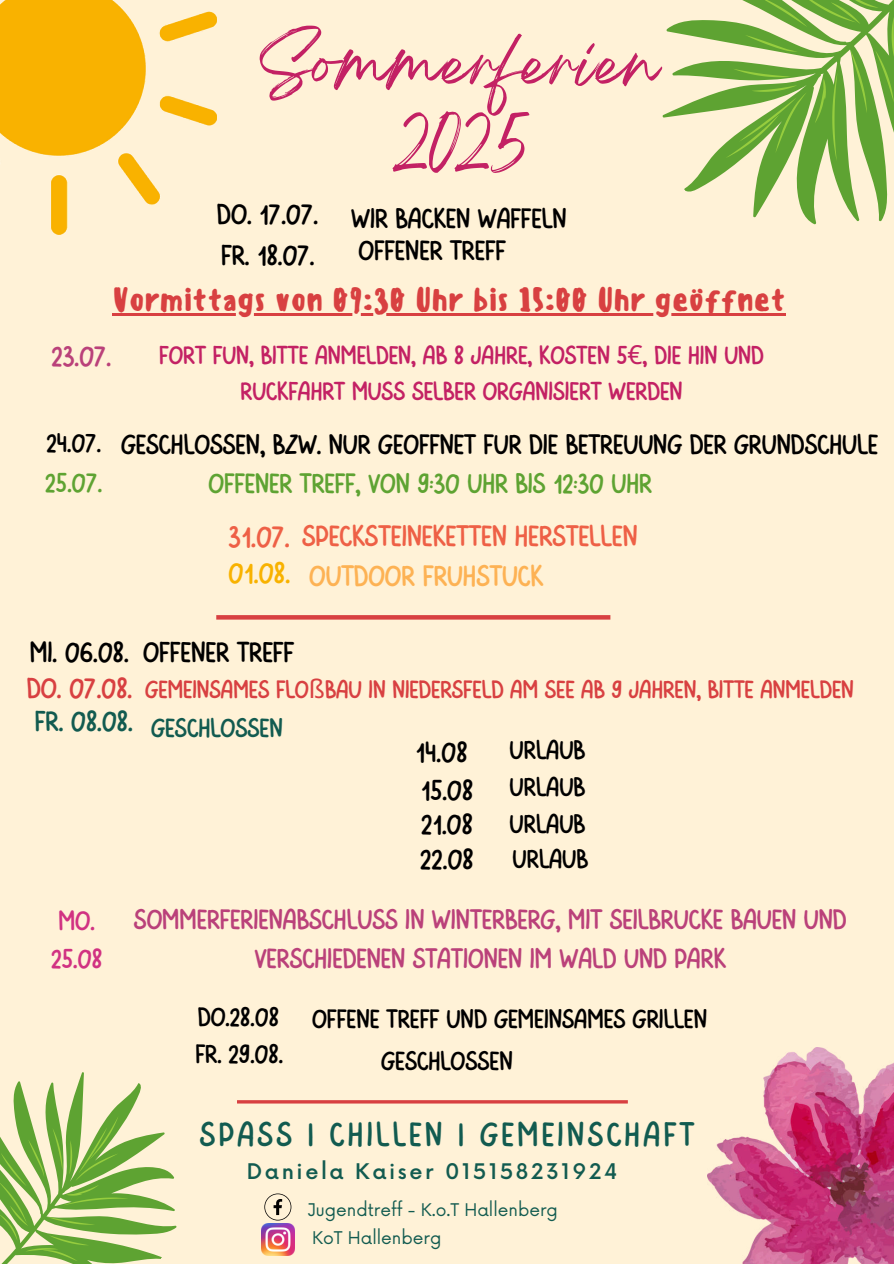
<style>
.page{position:relative;width:894px;height:1264px;background:#fff}
.page>*{position:absolute;margin:0;border:0;box-sizing:border-box;transform-origin:0 0}
.t1{font:57.45px/73.2px "Breathing";color:#c32164;text-align:center}
.t2{font:34.5px "FEELFREE Regular";letter-spacing:.1em;color:#125b50}
.t3{font:500 31.35px "Sensei";color:#d84041}
.t4{font:30px "FEELFREE Regular";color:#ee6046}
.t5{font:30px "FEELFREE Regular";color:#fdb254}
.t6{font:30px "FEELFREE Regular";color:#f8b200}
.t7{font:29.25px/34.7px "FEELFREE Regular";color:#000;text-align:justify}
.t8{font:29.25px "FEELFREE Regular";color:#d84041}
.t9{font:29.25px "FEELFREE Regular";color:#125b50}
.t10{font:29.25px "FEELFREE Regular";color:#ba417a}
.t11{font:28.5px/39.5px "FEELFREE Regular";color:#ba417a;text-align:center}
.t12{font:28.5px/31.8px "FEELFREE Regular";color:#000}
.t13{font:28.5px "FEELFREE Regular";color:#5ea332}
.t14{font:27.75px/38.2px "FEELFREE Regular";color:#d13282}
.t15{font:27.75px "FEELFREE Regular";color:#5ea332}
.t16{font:27px/37.3px "FEELFREE Regular";color:#000;text-align:justify}
.t17{font:27px "FEELFREE Regular";color:#125b50}
.t18{font:26.25px/36px "FEELFREE Regular";color:#c32164;text-align:center}
.t19{font:25.5px "FEELFREE Regular";color:#d84041}
.t20{font:500 21px "Now";letter-spacing:.125em;color:#125b50}
.t21{font:17.1px "Now";color:#125b50}
.t22{font:16.95px "Now";color:#125b50}
.s1{font-family:"Noto Sans"}
.s2{font-size:30.75px}
</style>
<div class="page">
<div style="left:0;top:0;width:893px;height:1263px;background:#fff2d7"></div>
<hr style="left:237px;top:1100px;width:390px;height:3px;background:#d84041">
<svg style="left:662px;top:20px;width:226px;height:205px"></svg>
<svg style="left:725px;top:0;width:168px;height:161px"></svg>
<svg style="left:264px;top:1193px;width:27px;height:27px"></svg>
<img style="left:262px;top:1223px;width:32px;height:32px">
<img style="left:707px;top:1047px;width:186px;height:216px">
<svg style="left:0;top:1072px;width:177px;height:191px"></svg>
<img style="left:0;top:0;width:216px;height:235px">
<hr style="left:113px;top:313px;width:672px;height:2px;background:#d84041">
<svg style="left:216px;top:615px;width:394px;height:4px;background:#d94445"></svg>
<h1 class="t1" style="left:259px;top:43px;width:400px">Sommerferien<br>2025</h1>
<p class="t7" style="left:217px;top:193px;width:102px;line-height:40.7px">DO. 17.07.<br>FR. 18.07.</p>
<p class="t12" style="left:351px;top:201px;width:217px">WIR BACKEN WAFFELN<br>OFFENER TREFF</p>
<p class="t3" style="left:113px;top:279px;width:674px">Vormittags von 09:30 Uhr bis 15:00 Uhr geöffnet</p>
<p class="t10" style="left:51px;top:334px;width:61px">23.07.</p>
<p class="t18" style="left:159px;top:335px;width:606px">FORT FUN, BITTE ANMELDEN, AB 8 JAHRE, KOSTEN 5<span class="s1">€</span>, DIE HIN UND<br>RUCKFAHRT MUSS SELBER ORGANISIERT WERDEN</p>
<p class="t12" style="left:121px;top:427px;width:758px">GESCHLOSSEN, BZW. NUR GEOFFNET FUR DIE BETREUUNG DER GRUNDSCHULE</p>
<p class="t13" style="left:208px;top:462px;width:445px">OFFENER TREFF, VON 9:30 UHR BIS 12:30 UHR</p>
<p class="t16" style="left:46px;top:423px;width:56px">24.07.</p>
<p class="t15" style="left:45px;top:462px;width:58px">25.07.</p>
<p class="t4" style="left:228px;top:514px;width:410px"><span class="s2">31.07.</span> SPECKSTEINEKETTEN HERSTELLEN</p>
<p class="t6" style="left:228px;top:550px;width:63px">01.08.</p>
<p class="t5" style="left:309px;top:554px;width:235px">OUTDOOR FRUHSTUCK</p>
<p class="t7" style="left:30px;top:633px;width:266px">MI. 06.08. OFFENER TREFF</p>
<p class="t8" style="left:27px;top:666px;width:107px">DO. 07.08.</p>
<p class="t9" style="left:35px;top:699px;width:99px">FR. 08.08.</p>
<p class="t19" style="left:145px;top:670px;width:710px">GEMEINSAMES FLO<span class="s1">ß</span>BAU IN NIEDERSFELD AM SEE AB 9 JAHREN, BITTE ANMELDEN</p>
<p class="t17" style="left:151px;top:708px;width:133px">GESCHLOSSEN</p>
<p class="t7" style="left:415px;top:733px;width:53px">14.08</p>
<p class="t7" style="left:420px;top:771px;width:55px">15.08<br>21.08<br>22.08</p>
<p class="t16" style="left:509px;top:729px;width:77px">URLAUB URLAUB URLAUB</p>
<p class="t16" style="left:512px;top:838px;width:77px">URLAUB</p>
<p class="t14" style="left:51px;top:899px;width:53px">MO.<br>25.08</p>
<p class="t11" style="left:134px;top:897px;width:714px">SOMMERFERIENABSCHLUSS IN WINTERBERG, MIT SEILBRUCKE BAUEN UND<br>VERSCHIEDENEN STATIONEN IM WALD UND PARK</p>
<p class="t16" style="left:198px;top:999px;width:510px">DO.28.08 OFFENE TREFF UND GEMEINSAMES GRILLEN</p>
<p class="t16" style="left:195px;top:1034px;width:89px">FR. 29.08.</p>
<p class="t16" style="left:381px;top:1041px;width:133px">GESCHLOSSEN</p>
<p class="t2" style="left:200px;top:1108px;width:495px">SPASS | CHILLEN | GEMEINSCHAFT</p>
<p class="t20" style="left:247px;top:1154px;width:372px">Daniela Kaiser 015158231924</p>
<p class="t22" style="left:307px;top:1195px;width:252px">Jugendtreff - K.o.T Hallenberg</p>
<p class="t21" style="left:312px;top:1223px;width:131px">KoT Hallenberg</p>
</div>
